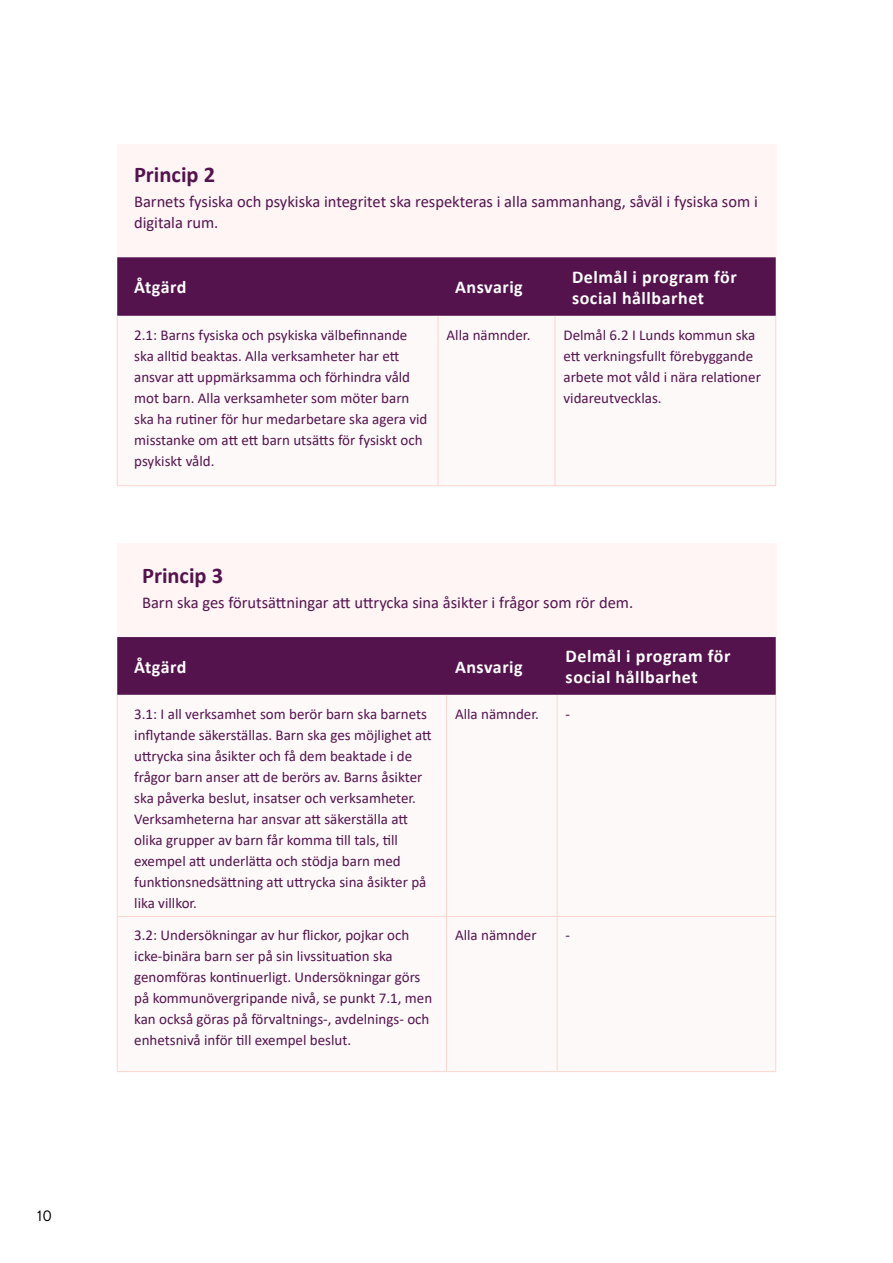
<style>
.page{position:relative;width:893px;height:1263px;background:#fff}
.page>*{position:absolute;margin:0;border:0;box-sizing:border-box;transform-origin:0 0}
.t1{font:700 22.5px "Calibri";color:#55134e}
.t2{font:700 18px/21px "Calibri";letter-spacing:.03em;color:#fff}
.t3{font:16.5px/21px "Calibri";color:#55134e}
.t4{font:15px/21px "Calibri";color:#55134e}
.t5{font:15px "Brandon Text";color:#000}
</style>
<div class="page">
<div style="left:117px;top:144px;width:659px;height:113px;background:#fef5f4"></div>
<div style="left:117px;top:257px;width:659px;height:59px;background:#55134e"></div>
<hr style="left:117px;top:316px;width:1px;height:169px;background:#fbd6d1">
<hr style="left:438px;top:316px;width:1px;height:169px;background:#fbd6d1">
<hr style="left:555px;top:316px;width:1px;height:169px;background:#fbd6d1">
<hr style="left:775px;top:316px;width:1px;height:169px;background:#fbd6d1">
<hr style="left:117px;top:485px;width:321px;height:1px;background:#fbd6d1">
<hr style="left:438px;top:485px;width:117px;height:1px;background:#fbd6d1">
<hr style="left:555px;top:485px;width:221px;height:1px;background:#fbd6d1">
<div style="left:117px;top:543px;width:659px;height:94px;background:#fef5f4"></div>
<div style="left:117px;top:637px;width:659px;height:58px;background:#55134e"></div>
<hr style="left:117px;top:695px;width:1px;height:221px;background:#fbd6d1">
<hr style="left:446px;top:695px;width:1px;height:221px;background:#fbd6d1">
<hr style="left:557px;top:695px;width:1px;height:221px;background:#fbd6d1">
<hr style="left:775px;top:695px;width:1px;height:221px;background:#fbd6d1">
<hr style="left:117px;top:916px;width:329px;height:1px;background:#fbd6d1">
<hr style="left:117px;top:917px;width:1px;height:154px;background:#fbd6d1">
<hr style="left:446px;top:916px;width:111px;height:1px;background:#fbd6d1">
<hr style="left:446px;top:917px;width:1px;height:154px;background:#fbd6d1">
<hr style="left:557px;top:916px;width:219px;height:1px;background:#fbd6d1">
<hr style="left:557px;top:917px;width:1px;height:154px;background:#fbd6d1">
<hr style="left:775px;top:917px;width:1px;height:154px;background:#fbd6d1">
<hr style="left:117px;top:1071px;width:329px;height:1px;background:#fbd6d1">
<hr style="left:446px;top:1071px;width:111px;height:1px;background:#fbd6d1">
<hr style="left:557px;top:1071px;width:219px;height:1px;background:#fbd6d1">
<p class="t5" style="left:37px;top:1206px;width:16px">10</p>
<h1 class="t1" style="left:134px;top:159px;width:83px">Princip 2</h1>
<p class="t3" style="left:134px;top:191px;width:625px">Barnets fysiska och psykiska integritet ska respekteras i alla sammanhang, såväl i fysiska som i digitala rum.</p>
<p class="t2" style="left:134px;top:277px;width:54px">Åtgärd</p>
<p class="t2" style="left:455px;top:277px;width:69px">Ansvarig</p>
<p class="t2" style="left:572px;top:266px;width:166px">Delmål i program för social hållbarhet</p>
<p class="t4" style="left:134px;top:324px;width:295px">2.1: Barns fysiska och psykiska välbefinnande ska alltid beaktas. Alla verksamheter har ett ansvar att uppmärksamma och förhindra våld mot barn. Alla verksamheter som möter barn ska ha rutiner för hur medarbetare ska agera vid misstanke om att ett barn utsätts för fysiskt och psykiskt våld.</p>
<p class="t4" style="left:447px;top:324px;width:85px">Alla nämnder.</p>
<p class="t4" style="left:563px;top:324px;width:199px">Delmål 6.2 I Lunds kommun ska ett verkningsfullt förebyggande arbete mot våld i nära relationer vidareutvecklas.</p>
<h1 class="t1" style="left:142px;top:560px;width:83px">Princip 3</h1>
<p class="t3" style="left:142px;top:592px;width:493px">Barn ska ges förutsättningar att uttrycka sina åsikter i frågor som rör dem.</p>
<p class="t2" style="left:134px;top:656px;width:54px">Åtgärd</p>
<p class="t2" style="left:455px;top:656px;width:69px">Ansvarig</p>
<p class="t2" style="left:566px;top:645px;width:166px">Delmål i program för social hållbarhet</p>
<p class="t4" style="left:134px;top:703px;width:299px">3.1: I all verksamhet som berör barn ska barnets inflytande säkerställas. Barn ska ges möjlighet att uttrycka sina åsikter och få dem beaktade i de frågor barn anser att de berörs av. Barns åsikter ska påverka beslut, insatser och verksamheter.<br>Verksamheterna har ansvar att säkerställa att olika grupper av barn får komma till tals, till exempel att underlätta och stödja barn med funktionsnedsättning att uttrycka sina åsikter på lika villkor.</p>
<p class="t4" style="left:455px;top:703px;width:85px">Alla nämnder.</p>
<p class="t4" style="left:566px;top:703px;width:6px">-</p>
<p class="t4" style="left:134px;top:924px;width:299px">3.2: Undersökningar av hur flickor, pojkar och icke-binära barn ser på sin livssituation ska genomföras kontinuerligt. Undersökningar görs på kommunövergripande nivå, se punkt 7.1, men kan också göras på förvaltnings-, avdelnings- och enhetsnivå inför till exempel beslut.</p>
<p class="t4" style="left:455px;top:924px;width:83px">Alla nämnder</p>
<p class="t4" style="left:566px;top:924px;width:6px">-</p>
</div>
